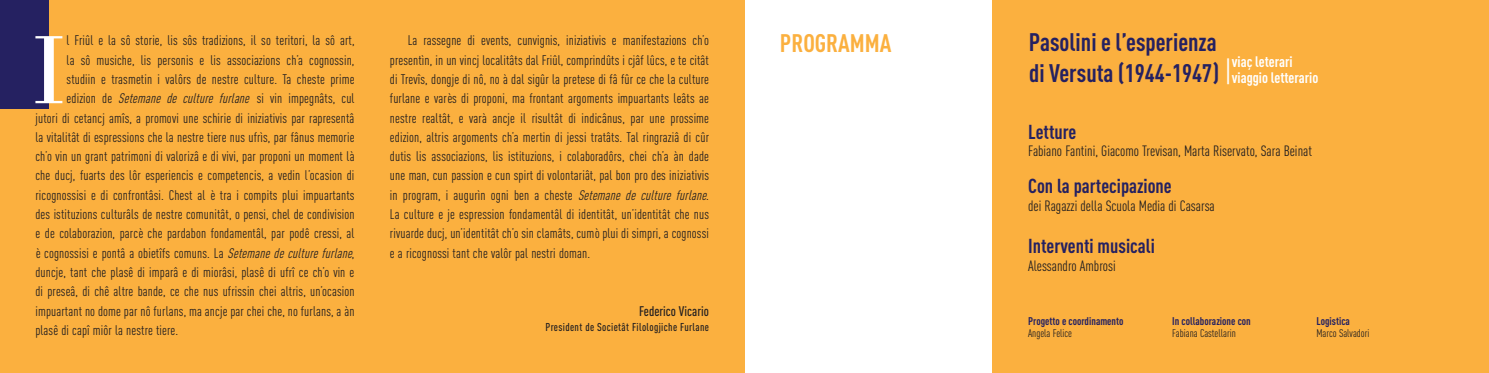
<style>
.page{position:relative;width:1489px;height:373px;background:#fff}
.page>*{position:absolute;margin:0;border:0;box-sizing:border-box;transform-origin:0 0}
.t1{font:100.25px "Bodoni";color:#fff}
.t2{font:700 25px "DIN Cond";color:#252161}
.Normale{font:700 25px "DIN Cond";color:#fbb03f}
.Normale-2{font:700 19.88px "DIN Cond";color:#252161}
.t3{font:700 15px "DIN Cond";color:#fff}
.Normale-3{font:14.75px "DIN Cond";color:#231f20}
.t4{font:13.75px/19.2px "DIN Cond";letter-spacing:.01em;color:#231f20;text-align:justify}
.t5{font:500 13.75px "DIN Cond";color:#231f20}
.t6{font:500 11.25px "DIN Cond";letter-spacing:.03em;color:#231f20}
.Normale-4{font:700 11px "DIN Cond";color:#252161}
.Normale-5{font:11px "DIN Cond";color:#231f20}
.s1{font-style:italic}
.s2{font-weight:400;font-size:30px;color:#fff}
.s3{font-size:15px;color:#fff}
</style>
<div class="page">
<div style="left:992px;top:0;width:496px;height:372px;background:#fbb03f"></div>
<div style="left:0;top:0;width:744px;height:372px;background:#fbb03f"></div>
<div style="left:0;top:0;width:49px;height:108px;background:#252161"></div>
<p class="t1" style="left:32px;top:14px;width:35px">I</p>
<p class="t4" style="left:67px;top:31px;width:289px">l Friûl e la sô storie, lis sôs tradizions, il so teritori, la sô art,</p>
<p class="t4" style="left:67px;top:50px;width:289px">la sô musiche, lis personis e lis associazions ch’a cognossin,</p>
<p class="t4" style="left:67px;top:69px;width:289px">studiin e trasmetin i valôrs de nestre culture. Ta cheste prime</p>
<p class="t4" style="left:67px;top:88px;width:289px">edizion de <span class="s1">Setemane de culture furlane</span> si vin impegnâts, cul</p>
<p class="t4" style="left:35px;top:108px;width:320px">jutori di cetancj amîs, a promovi une schirie di iniziativis par rapresentâ</p>
<p class="t4" style="left:35px;top:127px;width:320px">la vitalitât di espressions che la nestre tiere nus ufrìs, par fânus memorie</p>
<p class="t4" style="left:35px;top:146px;width:320px">ch’o vin un grant patrimoni di valorizâ e di vivi, par proponi un moment là</p>
<p class="t4" style="left:35px;top:165px;width:320px">che ducj, fuarts des lôr esperiencis e competencis, a vedin l’ocasion di</p>
<p class="t4" style="left:35px;top:185px;width:320px">ricognossisi e di confrontâsi. Chest al è tra i compits plui impuartants</p>
<p class="t4" style="left:35px;top:204px;width:320px">des istituzions culturâls de nestre comunitât, o pensi, chel de condivision</p>
<p class="t4" style="left:35px;top:223px;width:320px">e de colaborazion, parcè che pardabon fondamentâl, par podê cressi, al</p>
<p class="t4" style="left:35px;top:242px;width:321px">è cognossisi e pontâ a obietîfs comuns. La <span class="s1">Setemanedeculturefurlane</span>,</p>
<p class="t4" style="left:35px;top:262px;width:320px">duncje, tant che plasê di imparâ e di miorâsi, plasê di ufrî ce ch’o vin e</p>
<p class="t4" style="left:35px;top:281px;width:320px">di preseâ, di chê altre bande, ce che nus ufrissin chei altris, un’ocasion</p>
<p class="t4" style="left:35px;top:300px;width:320px">impuartant no dome par nô furlans, ma ancje par chei che, no furlans, a àn</p>
<p class="t4" style="left:35px;top:319px;width:144px">plasê di capî miôr la nestre tiere.</p>
<p class="t4" style="left:390px;top:31px;width:321px;text-indent:18px">La rassegne di events, cunvignis, iniziativis e manifestazions ch’o presentìn, in un vincj localitâts dal Friûl, comprindûts i cjâf lûcs, e te citât di Trevîs, dongje di nô, no à dal sigûr la pretese di fâ fûr ce che la culture furlane e varès di proponi, ma frontant argoments impuartants leâts ae nestre realtât, e varà ancje il risultât di indicânus, par une prossime edizion, altris argoments ch’a mertin di jessi tratâts. Tal ringraziâ di cûr dutis lis associazions, lis istituzions, i colaboradôrs, chei ch’a àn dade une man, cun passion e cun spirt di volontariât, pal bon pro des iniziativis in program, i augurìn ogni ben a cheste <span class="s1">Setemane de culture furlane</span>.<br>La culture e je espression fondamentâl di identitât, un’identitât che nus rivuarde ducj, un’identitât ch’o sin clamâts, cumò plui di simpri, a cognossi e a ricognossi tant che valôr pal nestri doman.</p>
<p class="t5" style="left:639px;top:302px;width:71px">Federico Vicario</p>
<p class="t6" style="left:545px;top:320px;width:165px">President de Societât Filologjiche Furlane</p>
<p class="Normale" style="left:780px;top:27px;width:113px">PROGRAMMA</p>
<p class="t2" style="left:1028px;top:27px;width:189px">Pasolini e l’esperienza</p>
<p class="t2" style="left:1029px;top:57px;width:291px">di Versuta (1944-1947) <span class="s2">|</span><span class="s3">viaggio letterario</span></p>
<p class="t3" style="left:1231px;top:52px;width:62px">viaç leterari</p>
<p class="Normale-2" style="left:1028px;top:119px;width:50px">Letture</p>
<p class="Normale-3" style="left:1028px;top:142px;width:285px">Fabiano Fantini, Giacomo Trevisan, Marta Riservato, Sara Beinat</p>
<p class="Normale-2" style="left:1028px;top:174px;width:145px">Con la partecipazione</p>
<p class="Normale-3" style="left:1028px;top:197px;width:188px">dei Ragazzi della Scuola Media di Casarsa</p>
<p class="Normale-2" style="left:1028px;top:233px;width:128px">Interventi musicali</p>
<p class="Normale-3" style="left:1028px;top:256px;width:89px">Alessandro Ambrosi</p>
<p class="Normale-4" style="left:1028px;top:313px;width:97px">Progetto e coordinamento</p>
<p class="Normale-5" style="left:1028px;top:326px;width:45px">Angela Felice</p>
<p class="Normale-4" style="left:1172px;top:313px;width:80px">In collaborazione con</p>
<p class="Normale-5" style="left:1172px;top:326px;width:65px">Fabiana Castellarin</p>
<p class="Normale-4" style="left:1316px;top:313px;width:35px">Logistica</p>
<p class="Normale-5" style="left:1316px;top:326px;width:55px">Marco Salvadori</p>
</div>
